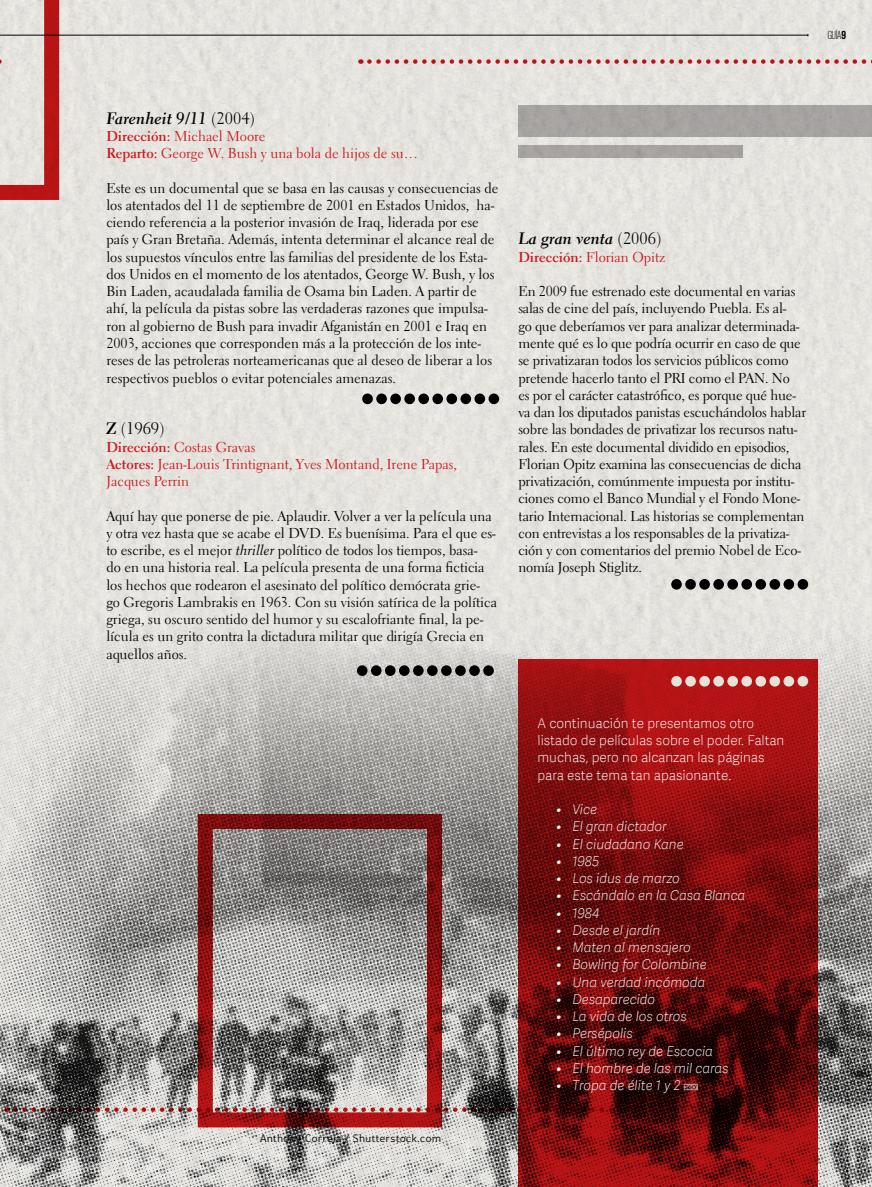
<style>
.page{position:relative;width:872px;height:1187px;background:#fff}
.page>*{position:absolute;margin:0;border:0;box-sizing:border-box;transform-origin:0 0}
.t1{font:16.5px "Electra LT Std Bold Cursive";color:#000}
.t2{font:16.5px "Electra LT Std";color:#000}
.t3{font:14.25px/17.2px "Electra LT Std";color:#000}
.t4{font:14.25px/17.2px "Electra LT Std";color:#cd1719}
.t5{font:italic 100 13.5px "Adelle Sans W01";color:#fff}
.t6{font:100 13.5px/17.2px "Adelle Sans W01";color:#fff}
.t7{font:300 12px "Certa Sans";color:#000}
.t8{font:300 12px "Giorgio Sans";color:#000}
.s1{font-weight:700}
.s2{font-family:"Electra LT Std"}
.s3{font-family:"Electra LT Std Bold Cursive"}
.s4{font-family:"Electra LT Std Cursive"}
</style>
<div class="page">
<div style="left:0;top:0;width:872px;height:624px;background:#e5e3de"></div>
<img style="left:0;top:624px;width:872px;height:562px">
<div style="left:198px;top:814px;width:244px;height:313px;border:15px solid #cd1719"></div>
<svg style="left:518px;top:658px;width:299px;height:528px;background:#770d0e"></svg>
<svg style="left:684px;top:1083px;width:14px;height:7px"></svg>
<div style="left:362px;top:393px;width:11px;height:11px;background:#000;border-radius:50%"></div>
<div style="left:376px;top:393px;width:11px;height:11px;background:#000;border-radius:50%"></div>
<div style="left:390px;top:393px;width:11px;height:11px;background:#000;border-radius:50%"></div>
<div style="left:404px;top:393px;width:11px;height:11px;background:#000;border-radius:50%"></div>
<div style="left:418px;top:393px;width:11px;height:11px;background:#000;border-radius:50%"></div>
<div style="left:432px;top:393px;width:11px;height:11px;background:#000;border-radius:50%"></div>
<div style="left:446px;top:393px;width:11px;height:11px;background:#000;border-radius:50%"></div>
<div style="left:460px;top:393px;width:11px;height:11px;background:#000;border-radius:50%"></div>
<div style="left:474px;top:393px;width:11px;height:11px;background:#000;border-radius:50%"></div>
<div style="left:488px;top:393px;width:11px;height:11px;background:#000;border-radius:50%"></div>
<div style="left:357px;top:665px;width:10px;height:11px;background:#000;border-radius:50%"></div>
<div style="left:371px;top:665px;width:10px;height:11px;background:#000;border-radius:50%"></div>
<div style="left:385px;top:665px;width:10px;height:11px;background:#000;border-radius:50%"></div>
<div style="left:399px;top:665px;width:10px;height:11px;background:#000;border-radius:50%"></div>
<div style="left:413px;top:665px;width:10px;height:11px;background:#000;border-radius:50%"></div>
<div style="left:427px;top:665px;width:11px;height:11px;background:#000;border-radius:50%"></div>
<div style="left:441px;top:665px;width:11px;height:11px;background:#000;border-radius:50%"></div>
<div style="left:455px;top:665px;width:11px;height:11px;background:#000;border-radius:50%"></div>
<div style="left:469px;top:665px;width:11px;height:11px;background:#000;border-radius:50%"></div>
<div style="left:483px;top:665px;width:11px;height:11px;background:#000;border-radius:50%"></div>
<div style="left:671px;top:579px;width:11px;height:10px;background:#000;border-radius:50%"></div>
<div style="left:685px;top:579px;width:11px;height:10px;background:#000;border-radius:50%"></div>
<div style="left:699px;top:579px;width:11px;height:10px;background:#000;border-radius:50%"></div>
<div style="left:713px;top:579px;width:11px;height:10px;background:#000;border-radius:50%"></div>
<div style="left:727px;top:579px;width:11px;height:10px;background:#000;border-radius:50%"></div>
<div style="left:741px;top:579px;width:11px;height:10px;background:#000;border-radius:50%"></div>
<div style="left:755px;top:579px;width:11px;height:10px;background:#000;border-radius:50%"></div>
<div style="left:769px;top:579px;width:11px;height:10px;background:#000;border-radius:50%"></div>
<div style="left:783px;top:579px;width:11px;height:10px;background:#000;border-radius:50%"></div>
<div style="left:797px;top:579px;width:11px;height:10px;background:#000;border-radius:50%"></div>
<div style="left:671px;top:676px;width:11px;height:10px;background:#e6e2da;border-radius:50%"></div>
<div style="left:685px;top:676px;width:11px;height:10px;background:#e6e2da;border-radius:50%"></div>
<div style="left:699px;top:676px;width:11px;height:10px;background:#e6e2da;border-radius:50%"></div>
<div style="left:713px;top:676px;width:11px;height:10px;background:#e6e2da;border-radius:50%"></div>
<div style="left:727px;top:676px;width:11px;height:10px;background:#e6e2da;border-radius:50%"></div>
<div style="left:741px;top:676px;width:11px;height:10px;background:#e6e2da;border-radius:50%"></div>
<div style="left:755px;top:676px;width:11px;height:10px;background:#e6e2da;border-radius:50%"></div>
<div style="left:769px;top:676px;width:11px;height:10px;background:#e6e2da;border-radius:50%"></div>
<div style="left:783px;top:676px;width:11px;height:10px;background:#e6e2da;border-radius:50%"></div>
<div style="left:797px;top:676px;width:11px;height:10px;background:#e6e2da;border-radius:50%"></div>
<hr style="left:0;top:214px;width:1px;height:32px;background:#bab7b9">
<svg style="left:0;top:255px;width:1px;height:13px"></svg>
<div style="left:518px;top:105px;width:354px;height:32px;background:#a7a3a1"></div>
<div style="left:518px;top:145px;width:225px;height:13px;background:#a7a3a1"></div>
<svg style="left:16px;top:1107px;width:604px;height:4px;background:#895554"></svg>
<svg style="left:369px;top:59px;width:503px;height:5px;background:#d59c99"></svg>
<svg style="left:0;top:0;width:59px;height:200px;background:#d6a3a0"></svg>
<hr style="left:0;top:35px;width:808px;height:1px;background:#000">
<p class="t8" style="left:827px;top:30px;width:20px">GUÍA<span class="s1">9</span></p>
<p class="t1" style="left:106px;top:108px;width:150px">Farenheit 9/11 <span class="s2">(2004)</span></p>
<p class="t4" style="left:106px;top:127px;width:313px"><span class="s1">Dirección:</span> Michael Moore<br><span class="s1">Reparto:</span> George W. Bush y una bola de hijos de su…</p>
<p class="t3" style="left:106px;top:179px;width:394px">Este es un documental que se basa en las causas y consecuencias de los atentados del 11 de septiembre de 2001 en Estados Unidos, ha&shy;ciendo referencia a la posterior invasión de Iraq, liderada por ese país y Gran Bretaña. Además, intenta determinar el alcance real de los supuestos vínculos entre las familias del presidente de los Esta&shy;dos Unidos en el momento de los atentados, George W. Bush, y los Bin Laden, acaudalada familia de Osama bin Laden. A partir de ahí, la película da pistas sobre las verdaderas razones que impulsa&shy;ron al gobierno de Bush para invadir Afganistán en 2001 e Iraq en 2003, acciones que corresponden más a la protección de los inte&shy;reses de las petroleras norteamericanas que al deseo de liberar a los respectivos pueblos o evitar potenciales amenazas.</p>
<p class="t2" style="left:106px;top:418px;width:60px"><span class="s3">Z</span> (1969)</p>
<p class="t4" style="left:106px;top:438px;width:352px"><span class="s1">Dirección:</span> Costas Gravas<br><span class="s1">Actores:</span> Jean-Louis Trintignant, Yves Montand, Irene Papas,<br>Jacques Perrin</p>
<p class="t3" style="left:106px;top:507px;width:392px">Aquí hay que ponerse de pie. Aplaudir. Volver a ver la película una y otra vez hasta que se acabe el DVD. Es buenísima. Para el que es&shy;to escribe, es el mejor <span class="s4">thriller</span> político de todos los tiempos, basa-<br>do en una historia real. La película presenta de una forma ficticia los hechos que rodearon el asesinato del político demócrata grie&shy;go Gregoris Lambrakis en 1963. Con su visión satírica de la política griega, su oscuro sentido del humor y su escalofriante final, la pe&shy;lícula es un grito contra la dictadura militar que dirigía Grecia en aquellos años.</p>
<p class="t1" style="left:518px;top:229px;width:145px">La gran venta <span class="s2">(2006)</span></p>
<p class="t4" style="left:518px;top:248px;width:148px"><span class="s1">Dirección:</span> Florian Opitz</p>
<p class="t3" style="left:518px;top:283px;width:289px">En 2009 fue estrenado este documental en varias salas de cine del país, incluyendo Puebla. Es al-<br>go que deberíamos ver para analizar determinada&shy;mente qué es lo que podría ocurrir en caso de que se privatizaran todos los servicios públicos como pretende hacerlo tanto el PRI como el PAN. No<br>es por el carácter catastrófico, es porque qué hue&shy;va dan los diputados panistas escuchándolos hablar sobre las bondades de privatizar los recursos natu&shy;rales. En este documental dividido en episodios, Florian Opitz examina las consecuencias de dicha privatización, comúnmente impuesta por institu&shy;ciones como el Banco Mundial y el Fondo Mone&shy;tario Internacional. Las historias se complementan con entrevistas a los responsables de la privatiza&shy;ción y con comentarios del premio Nobel de Eco&shy;nomía Joseph Stiglitz.</p>
<p class="t7" style="left:260px;top:1130px;width:183px">Anthony Correia / Shutterstock.com</p>
<p class="t6" style="left:537px;top:714px;width:248px">A continuación te presentamos otro listado de películas sobre el poder. Faltan muchas, pero no alcanzan las páginas para este tema tan apasionante.</p>
<p class="t5" style="left:556px;top:801px;width:42px">• Vice</p>
<p class="t5" style="left:556px;top:819px;width:112px">• El gran dictador</p>
<p class="t5" style="left:556px;top:836px;width:129px">• El ciudadano Kane</p>
<p class="t5" style="left:556px;top:853px;width:44px">• 1985</p>
<p class="t5" style="left:556px;top:870px;width:125px">• Los idus de marzo</p>
<p class="t5" style="left:556px;top:888px;width:190px">• Escándalo en la Casa Blanca</p>
<p class="t5" style="left:556px;top:905px;width:44px">• 1984</p>
<p class="t5" style="left:556px;top:922px;width:105px">• Desde el jardín</p>
<p class="t5" style="left:556px;top:939px;width:136px">• Maten al mensajero</p>
<p class="t5" style="left:556px;top:957px;width:151px">• Bowling for Colombine</p>
<p class="t5" style="left:556px;top:974px;width:150px">• Una verdad incómoda</p>
<p class="t5" style="left:556px;top:991px;width:100px">• Desaparecido</p>
<p class="t5" style="left:556px;top:1008px;width:132px">• La vida de los otros</p>
<p class="t5" style="left:556px;top:1026px;width:78px">• Persépolis</p>
<p class="t5" style="left:556px;top:1043px;width:158px">• El último rey de Escocia</p>
<p class="t5" style="left:556px;top:1060px;width:173px">• El hombre de las mil caras</p>
<p class="t5" style="left:556px;top:1077px;width:125px">• Tropa de élite 1 y 2</p>
</div>
